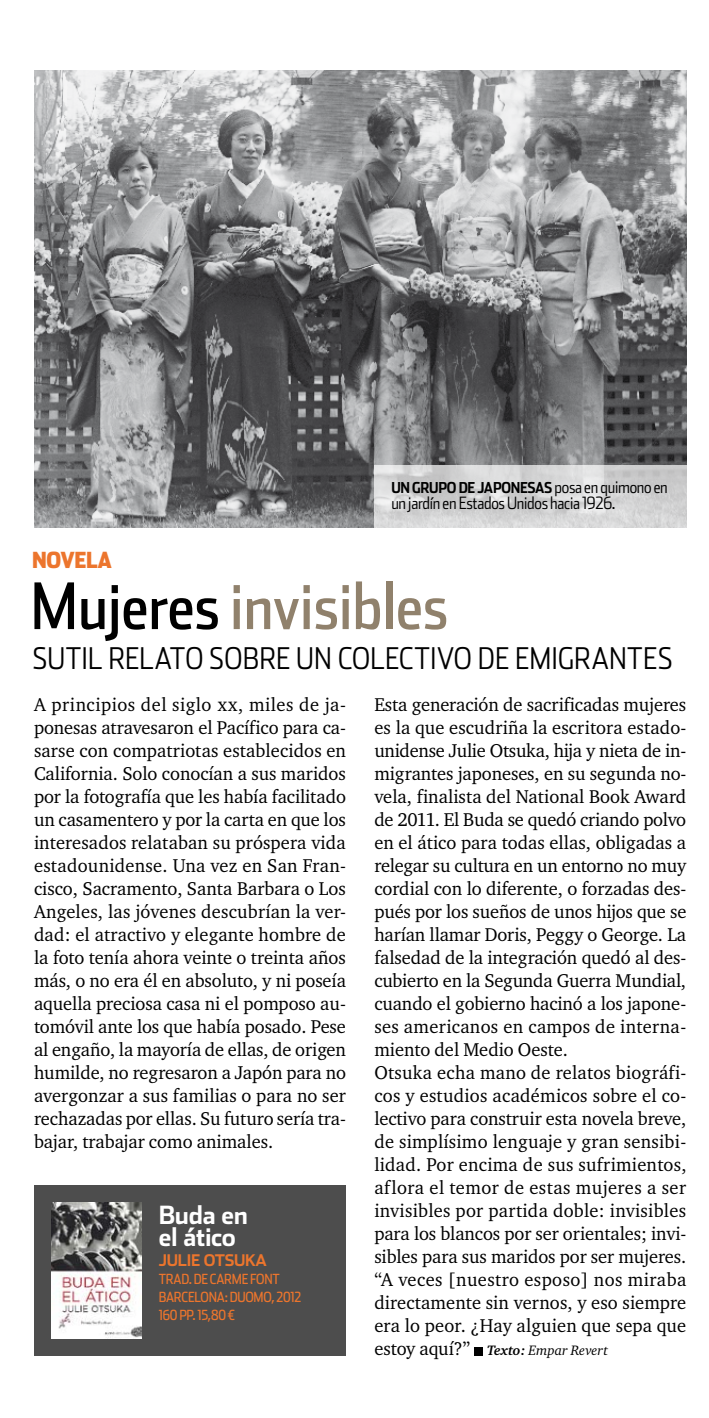
<style>
.page{position:relative;width:709px;height:1418px;background:#fff}
.page>*{position:absolute;margin:0;border:0;box-sizing:border-box;transform-origin:0 0}
.t1{font:64px "Stainless Cond";color:#90816c}
.t2{font:300 30px "Stainless Cond";letter-spacing:.005em;color:#000}
.t3{font:700 25px/22px "Stainless";color:#fff}
.t4{font:900 22px "Stainless Cond";letter-spacing:-.015em;color:#ec752d}
.t5{font:19px/23px "Charter ITC";color:#000;text-align:justify}
.t6{font:300 17px/16px "Stainless Cond";letter-spacing:-.015em;color:#000}
.t7{font:700 16px "Stainless";letter-spacing:-.015em;color:#ec752d}
.t8{font:700 15px "Stainless Cond";letter-spacing:-.015em;color:#000}
.t9{font:14px/18px "Stainless Cond";letter-spacing:-.015em;color:#ec752d}
.s1{font-weight:700;font-size:15px}
.s2{color:#000}
.s3{font-family:"Charter ITC Regu SC"}
.s4{font-weight:700;font-style:italic;font-size:14px}
.s5{font-style:italic;font-size:14px}
</style>
<div class="page">
<img style="left:34px;top:70px;width:652px;height:457px">
<div style="left:474px;top:1346px;width:9px;height:9px;background:#000"></div>
<div style="left:34px;top:1185px;width:312px;height:170px;background:#4d4d4d"></div>
<img style="left:51px;top:1202px;width:90px;height:136px">
<svg style="left:374px;top:465px;width:313px;height:63px;background:#d4d4d5"></svg>
<p class="t4" style="left:32px;top:547px;width:81px">NOVELA</p>
<p class="t6" style="left:391px;top:479px;width:278px;text-indent:136px"><span class="s1">SAS</span> posa en quimono en un jardín en Estados Unidos hacia 1926.</p>
<p class="t8" style="left:391px;top:479px;width:112px">UNGRUPODE JAPONE</p>
<h1 class="t1" style="left:30px;top:568px;width:419px"><span class="s2">MUJERES</span> INVISIBLES</h1>
<h2 class="t2" style="left:33px;top:640px;width:641px">sutil relato sobre un colectivo de emigrantes</h2>
<p class="t5" style="left:34px;top:692px;width:313px">A principios del siglo <span class="s3">xx</span>, miles de ja&shy;ponesas atravesaron el Pacífico para ca&shy;sarse con compatriotas establecidos en California. Solo conocían a sus maridos por la fotografía que les había facilitado un casamentero y por la carta en que los interesados relataban su próspera vida estadounidense. Una vez en San Fran&shy;cisco, Sacramento, Santa Barbara o Los Angeles, las jóvenes descubrían la ver&shy;dad: el atractivo y elegante hombre de la foto tenía ahora veinte o treinta años más, o no era él en absoluto, y ni poseía aquella preciosa casa ni el pomposo au&shy;tomóvil ante los que había posado. Pese al engaño, la mayoría de ellas, de origen humilde, no regresaron a Japón para no avergonzar a sus familias o para no ser rechazadas por ellas. Su futuro sería tra&shy;bajar, trabajar como animales.</p>
<p class="t5" style="left:374px;top:692px;width:314px;text-align:left">Esta generación de sacrificadas mujeres es la que escudriña la escritora estado&shy;unidense Julie Otsuka, hija y nieta de in&shy;migrantes japoneses, en su segunda no&shy;vela, finalista del National Book Award de 2011. El Buda se quedó criando polvo en el ático para todas ellas, obligadas a relegar su cultura en un entorno no muy cordial con lo diferente, o forzadas des&shy;pués por los sueños de unos hijos que se harían llamar Doris, Peggy o George. La falsedad de la integración quedó al des&shy;cubierto en la Segunda Guerra Mundial, cuando el gobierno hacinó a los japone&shy;ses americanos en campos de interna&shy;miento del Medio Oeste.<br>Otsuka echa mano de relatos biográfi&shy;cos y estudios académicos sobre el co&shy;lectivo para construir esta novela breve, de simplísimo lenguaje y gran sensibi&shy;lidad. Por encima de sus sufrimientos, aflora el temor de estas mujeres a ser invisibles por partida doble: invisibles para los blancos por ser orientales; invi&shy;sibles para sus maridos por ser mujeres. “A veces [nuestro esposo] nos miraba directamente sin vernos, y eso siempre era lo peor. ¿Hay alguien que sepa que estoy aquí?” <span class="s4">Texto:</span> <span class="s5">Empar Revert</span></p>
<h3 class="t3" style="left:159px;top:1203px;width:91px">Buda en el ático</h3>
<p class="t7" style="left:159px;top:1250px;width:110px">Julie Otsuka</p>
<p class="t9" style="left:159px;top:1269px;width:144px">TRAD. DE CARME FONT<br>BARCELONA: DUOMO, 2012<br>160 PP. 15,80 €</p>
</div>
